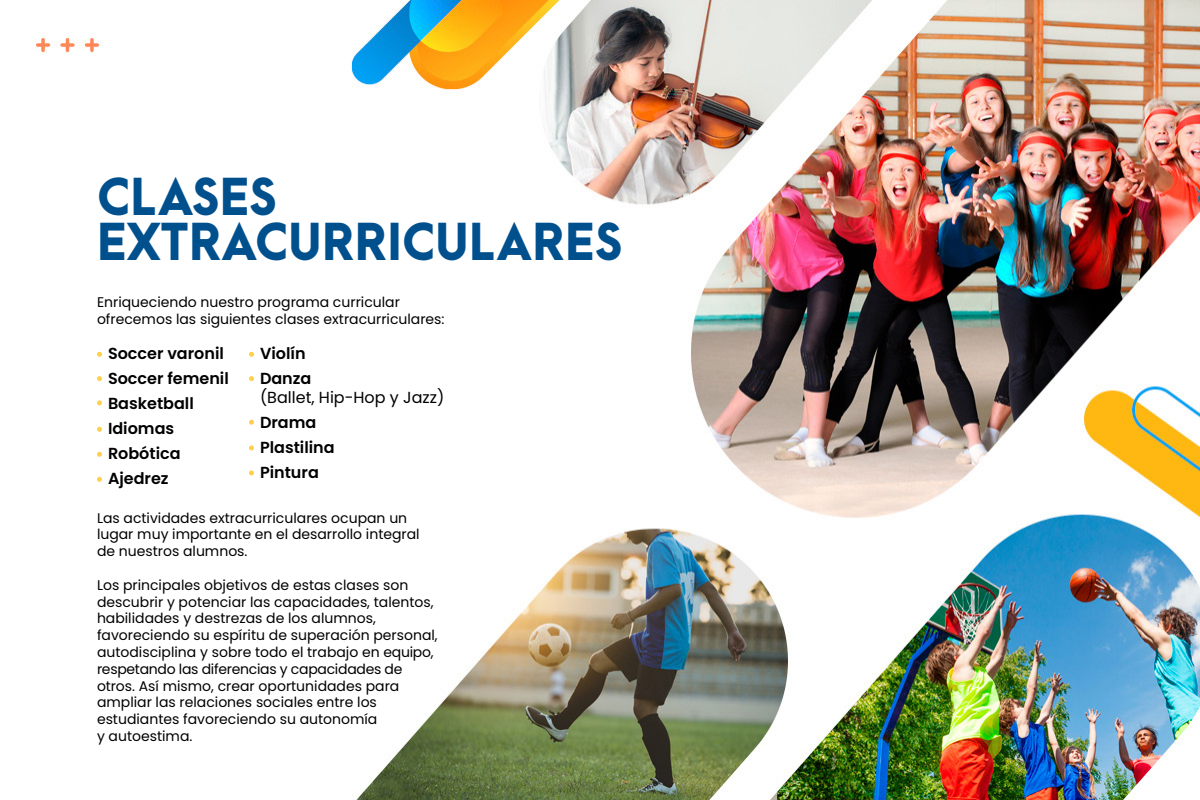
<style>
.page{position:relative;width:1200px;height:800px;background:#fff}
.page>*{position:absolute;margin:0;border:0;box-sizing:border-box;transform-origin:0 0}
.t1{font:800 46px "Arca Majora 3";letter-spacing:.01em;color:#00508e}
.t2{font:600 16px "Poppins";color:#000}
.t3{font:16px "Poppins";color:#000}
.t4{font:14px/16.8px "Poppins";color:#000}
</style>
<div class="page">
<img style="left:32px;top:1px;width:1168px;height:799px">
<svg style="left:97px;top:352px;width:5px;height:5px"></svg>
<svg style="left:249px;top:352px;width:5px;height:5px"></svg>
<svg style="left:97px;top:376px;width:5px;height:5px"></svg>
<svg style="left:249px;top:376px;width:5px;height:5px"></svg>
<svg style="left:97px;top:400px;width:5px;height:5px"></svg>
<svg style="left:97px;top:427px;width:5px;height:5px"></svg>
<svg style="left:249px;top:420px;width:5px;height:5px"></svg>
<svg style="left:97px;top:452px;width:5px;height:5px"></svg>
<svg style="left:249px;top:445px;width:5px;height:5px"></svg>
<svg style="left:97px;top:477px;width:5px;height:5px"></svg>
<svg style="left:249px;top:470px;width:5px;height:5px"></svg>
<p class="t1" style="left:97px;top:155px;width:181px">CLASES</p>
<p class="t1" style="left:97px;top:200px;width:526px">EXTRACURRICULARES</p>
<p class="t4" style="left:97px;top:294px;width:304px">Enriqueciendo nuestro programa curricular</p>
<p class="t4" style="left:97px;top:311px;width:349px">ofrecemos las siguientes clases extracurriculares:</p>
<p class="t2" style="left:108px;top:344px;width:117px">Soccer varonil</p>
<p class="t2" style="left:108px;top:369px;width:122px">Soccer femenil</p>
<p class="t2" style="left:108px;top:394px;width:87px">Basketball</p>
<p class="t2" style="left:108px;top:419px;width:68px">Idiomas</p>
<p class="t2" style="left:108px;top:444px;width:74px">Robótica</p>
<p class="t2" style="left:108px;top:469px;width:62px">Ajedrez</p>
<p class="t2" style="left:260px;top:344px;width:47px">Violín</p>
<p class="t2" style="left:260px;top:369px;width:53px">Danza</p>
<p class="t3" style="left:260px;top:388px;width:186px">(Ballet, Hip-Hop y Jazz)</p>
<p class="t2" style="left:260px;top:413px;width:58px">Drama</p>
<p class="t2" style="left:260px;top:438px;width:76px">Plastilina</p>
<p class="t2" style="left:260px;top:463px;width:60px">Pintura</p>
<p class="t4" style="left:97px;top:509px;width:312px">Las actividades extracurriculares ocupan un</p>
<p class="t4" style="left:97px;top:526px;width:324px">lugar muy importante en el desarrollo integral</p>
<p class="t4" style="left:97px;top:543px;width:152px">de nuestros alumnos.</p>
<p class="t4" style="left:97px;top:577px;width:313px">Los principales objetivos de estas clases son</p>
<p class="t4" style="left:97px;top:593px;width:338px">descubrir y potenciar las capacidades, talentos, habilidades y destrezas de los alumnos,</p>
<p class="t4" style="left:97px;top:627px;width:342px">favoreciendo su espíritu de superación personal, autodisciplina y sobre todo el trabajo en equipo, respetando las diferencias y capacidades de</p>
<p class="t4" style="left:97px;top:677px;width:304px">otros. Así mismo, crear oportunidades para</p>
<p class="t4" style="left:97px;top:694px;width:281px">ampliar las relaciones sociales entre los</p>
<p class="t4" style="left:97px;top:711px;width:282px">estudiantes favoreciendo su autonomía</p>
<p class="t4" style="left:97px;top:728px;width:97px">y autoestima.</p>
</div>
